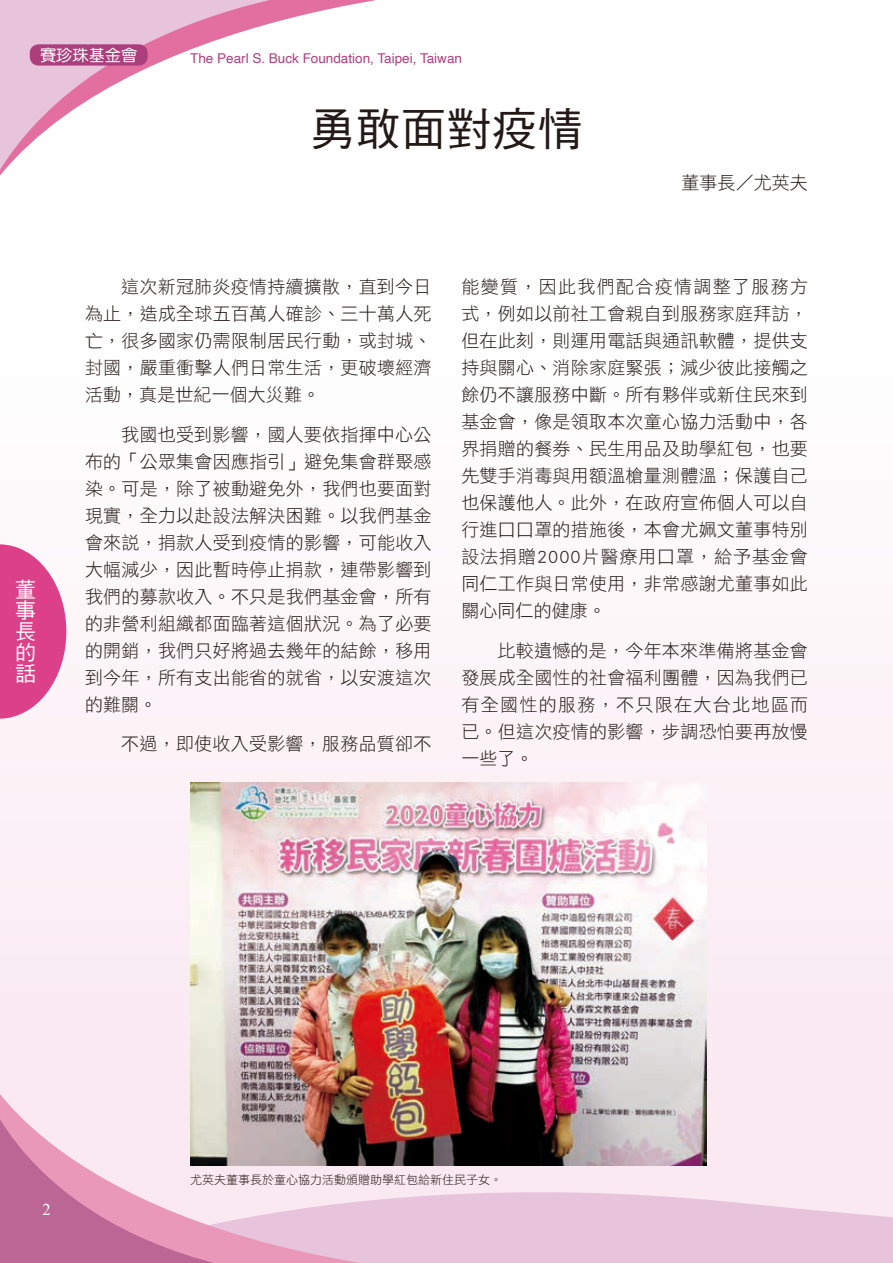
<style>
.page{position:relative;width:893px;height:1263px;background:#fff}
.page>*{position:absolute;margin:0;border:0;box-sizing:border-box;transform-origin:0 0}
.t1{font:45px "DF Hei Std W5";letter-spacing:.01em;color:#231916}
.t2{font:21px/21.1px "DF Hei Std W5";color:#fff;text-align:justify}
.t3{font:18px/27px "DF Li Hei Std W3";letter-spacing:.015em;color:#231916;text-align:justify}
.t4{font:18px "DF Hei Std W3";letter-spacing:.005em;color:#231916}
.t5{font:16.5px "Times New Roman";color:#fff}
.t6{font:16.2px "DF Yuan Std W5";color:#fff}
.t7{font:13.5px "Helvetica";color:#ac3e7e}
.t8{font:12px "DF Hei Std W3";color:#231916}
</style>
<div class="page">
<div style="left:0;top:235px;width:893px;height:1028px;background:linear-gradient(to right,#fdf8fa,#fdf7fa)"></div>
<svg style="left:462px;top:1110px;width:431px;height:153px;background:#f0d5e5"></svg>
<svg style="left:0;top:1075px;width:462px;height:188px;background:#efd3e3"></svg>
<svg style="left:0;top:1094px;width:288px;height:169px;background:#e3b0c9"></svg>
<svg style="left:0;top:0;width:346px;height:176px"></svg>
<div style="left:30px;top:44px;width:118px;height:22px;background:#ac3e7e;border-radius:9px"></div>
<svg style="left:0;top:544px;width:66px;height:175px"></svg>
<img style="left:190px;top:782px;width:517px;height:383px">
<p class="t6" style="left:40px;top:46px;width:99px">賽珍珠基金會</p>
<p class="t7" style="left:190px;top:48px;width:273px">The Pearl S. Buck Foundation, Taipei, Taiwan</p>
<p class="t2" style="left:15px;top:578px;width:21px">董事長的話</p>
<h1 class="t1" style="left:310px;top:104px;width:274px">勇敢面對疫情</h1>
<p class="t4" style="left:681px;top:172px;width:128px">董事長／尤英夫</p>
<p class="t3" style="left:85px;top:273px;width:348px;text-indent:36px">這次新冠肺炎疫情持續擴散，直到今日為止，造成全球五百萬人確診、三十萬人死亡，很多國家仍需限制居民行動，或封城、封國，嚴重衝擊人們日常生活，更破壞經濟活動，真是世紀一個大災難。</p>
<p class="t3" style="left:85px;top:420px;width:348px;text-indent:36px">我國也受到影響，國人要依指揮中心公布的「公眾集會因應指引」避免集會群聚感染。可是，除了被動避免外，我們也要面對現實，全力以赴設法解決困難。以我們基金會來說，捐款人受到疫情的影響，可能收入大幅減少，因此暫時停止捐款，連帶影響到我們的募款收入。不只是我們基金會，所有的非營利組織都面臨著這個狀況。為了必要的開銷，我們只好將過去幾年的結餘，移用到今年，所有支出能省的就省，以安渡這次的難關。</p>
<p class="t3" style="left:121px;top:730px;width:312px">不過，即使收入受影響，服務品質卻不</p>
<p class="t3" style="left:461px;top:273px;width:348px">能變質，因此我們配合疫情調整了服務方式，例如以前社工會親自到服務家庭拜訪，但在此刻，則運用電話與通訊軟體，提供支持與關心、消除家庭緊張；減少彼此接觸之餘仍不讓服務中斷。所有夥伴或新住民來到基金會，像是領取本次童心協力活動中，各界捐贈的餐券、民生用品及助學紅包，也要先雙手消毒與用額溫槍量測體溫；保護自己也保護他人。此外，在政府宣佈個人可以自行進口口罩的措施後，本會尤姵文董事特別設法捐贈2000片醫療用口罩，給予基金會同仁工作與日常使用，非常感謝尤董事如此關心同仁的健康。</p>
<p class="t3" style="left:461px;top:636px;width:348px;text-indent:36px">比較遺憾的是，今年本來準備將基金會發展成全國性的社會福利團體，因為我們已有全國性的服務，不只限在大台北地區而已。但這次疫情的影響，步調恐怕要再放慢一些了。</p>
<p class="t5" style="left:43px;top:1199px;width:10px">2</p>
<p class="t8" style="left:190px;top:1173px;width:313px">尤英夫董事長於童心協力活動頒贈助學紅包給新住民子女。</p>
</div>
